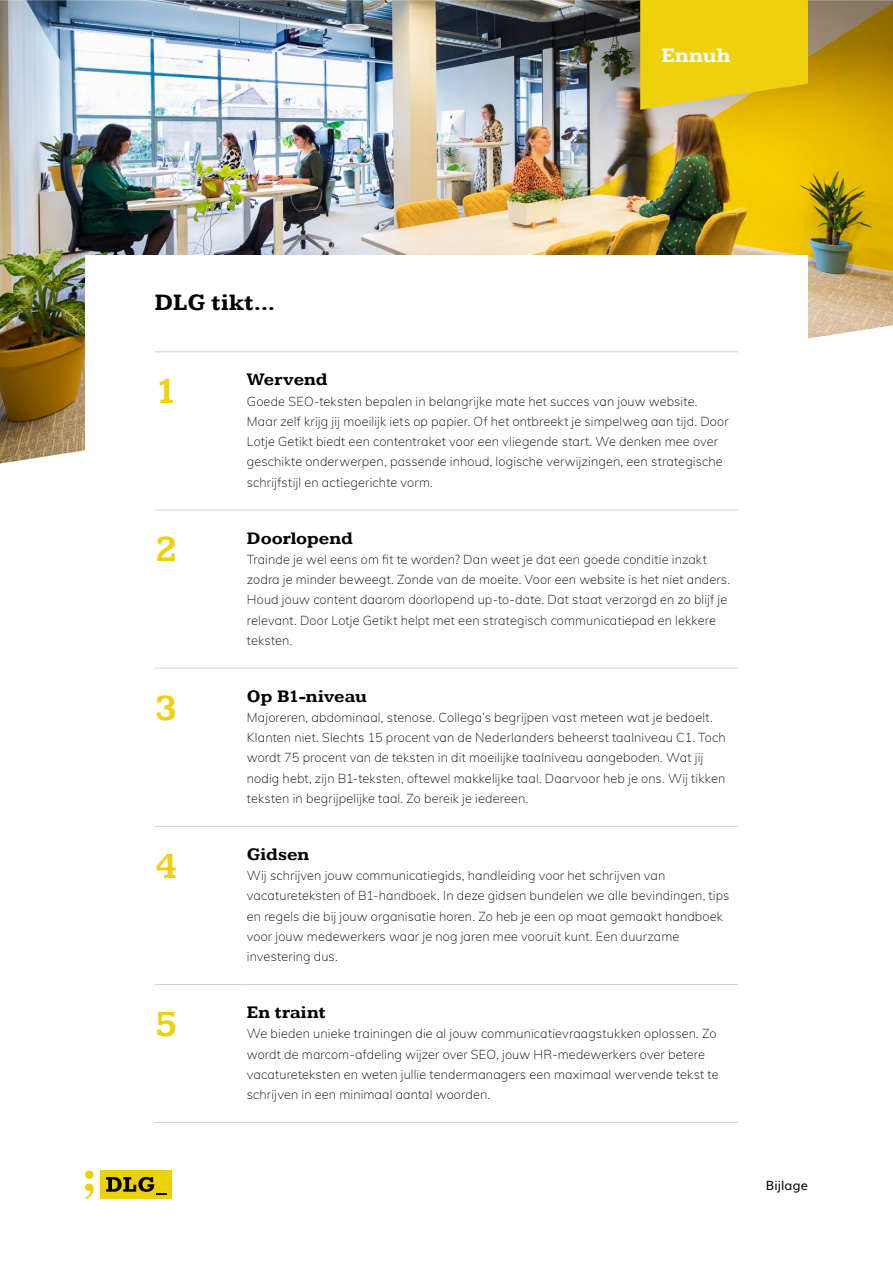
<style>
.page{position:relative;width:893px;height:1263px;background:#fff}
.page>*{position:absolute;margin:0;border:0;box-sizing:border-box;transform-origin:0 0}
.t1{font:700 37.5px "Kameron";color:#eed10c}
.t2{font:700 24px "Kameron";letter-spacing:.01em;color:#000}
.t3{font:700 21px "Kameron";letter-spacing:.015em;color:#fff}
.t4{font:700 18px "Kameron";color:#000}
.t5{font:200 12.75px/20.2px "Muli";letter-spacing:.01em;color:#000}
.t6{font:12.75px "Muli";letter-spacing:.015em;color:#000}
</style>
<div class="page">
<div style="left:100px;top:1170px;width:72px;height:29px;background:#edd108"></div>
<svg style="left:106px;top:1177px;width:61px;height:17px"></svg>
<svg style="left:85px;top:1170px;width:9px;height:29px"></svg>
<img style="left:0;top:0;width:893px;height:463px">
<div style="left:85px;top:255px;width:723px;height:391px;background:#fff"></div>
<svg style="left:640px;top:0;width:168px;height:110px;background:#eacd12"></svg>
<hr style="left:155px;top:351px;width:92px;height:1px;background:#d0d0d0">
<hr style="left:247px;top:351px;width:491px;height:1px;background:#d0d0d0">
<hr style="left:155px;top:510px;width:92px;height:1px;background:#d0d0d0">
<hr style="left:155px;top:668px;width:92px;height:1px;background:#d0d0d0">
<hr style="left:247px;top:510px;width:491px;height:1px;background:#d0d0d0">
<hr style="left:247px;top:668px;width:491px;height:1px;background:#d0d0d0">
<hr style="left:155px;top:826px;width:92px;height:1px;background:#d0d0d0">
<hr style="left:155px;top:984px;width:92px;height:1px;background:#d0d0d0">
<hr style="left:155px;top:1122px;width:92px;height:1px;background:#d0d0d0">
<hr style="left:247px;top:826px;width:491px;height:1px;background:#d0d0d0">
<hr style="left:247px;top:984px;width:491px;height:1px;background:#d0d0d0">
<hr style="left:247px;top:1122px;width:491px;height:1px;background:#d0d0d0">
<h3 class="t3" style="left:661px;top:43px;width:71px">Ennuh</h3>
<h2 class="t2" style="left:155px;top:288px;width:122px">DLG tikt...</h2>
<h1 class="t1" style="left:155px;top:369px;width:25px">1</h1>
<h3 class="t4" style="left:247px;top:369px;width:82px">Wervend</h3>
<p class="t5" style="left:247px;top:390px;width:483px">Goede SEO-teksten bepalen in belangrijke mate het succes van jouw website.<br>Maar zelf krijg jij moeilijk iets op papier. Of het ontbreekt je simpelweg aan tijd. Door Lotje Getikt biedt een contentraket voor een vliegende start. We denken mee over geschikte onderwerpen, passende inhoud, logische verwijzingen, een strategische schrijfstijl en actiegerichte vorm.</p>
<h1 class="t1" style="left:155px;top:527px;width:25px">2</h1>
<h3 class="t4" style="left:247px;top:527px;width:108px">Doorlopend</h3>
<p class="t5" style="left:247px;top:548px;width:485px">Trainde je wel eens om fit te worden? Dan weet je dat een goede conditie inzakt zodra je minder beweegt. Zonde van de moeite. Voor een website is het niet anders.<br>Houd jouw content daarom doorlopend up-to-date. Dat staat verzorgd en zo blijf je relevant. Door Lotje Getikt helpt met een strategisch communicatiepad en lekkere teksten.</p>
<h1 class="t1" style="left:155px;top:685px;width:25px">3</h1>
<h3 class="t4" style="left:247px;top:685px;width:122px">Op B1-niveau</h3>
<p class="t5" style="left:247px;top:707px;width:480px">Majoreren, abdominaal, stenose. Collega’s begrijpen vast meteen wat je bedoelt.<br>Klanten niet. Slechts 15 procent van de Nederlanders beheerst taalniveau C1. Toch wordt 75 procent van de teksten in dit moeilijke taalniveau aangeboden. Wat jij nodig hebt, zijn B1-teksten, oftewel makkelijke taal. Daarvoor heb je ons. Wij tikken teksten in begrijpelijke taal. Zo bereik je iedereen.</p>
<h1 class="t1" style="left:155px;top:843px;width:25px">4</h1>
<h3 class="t4" style="left:247px;top:843px;width:64px">Gidsen</h3>
<p class="t5" style="left:247px;top:865px;width:484px">Wij schrijven jouw communicatiegids, handleiding voor het schrijven van vacatureteksten of B1-handboek. In deze gidsen bundelen we alle bevindingen, tips en regels die bij jouw organisatie horen. Zo heb je een op maat gemaakt handboek voor jouw medewerkers waar je nog jaren mee vooruit kunt. Een duurzame investering dus.</p>
<h1 class="t1" style="left:155px;top:1001px;width:25px">5</h1>
<h3 class="t4" style="left:247px;top:1001px;width:80px">En traint</h3>
<p class="t5" style="left:247px;top:1023px;width:473px">We bieden unieke trainingen die al jouw communicatievraagstukken oplossen. Zo wordt de marcom-afdeling wijzer over SEO, jouw HR-medewerkers over betere vacatureteksten en weten jullie tendermanagers een maximaal wervende tekst te schrijven in een minimaal aantal woorden.</p>
<p class="t6" style="left:766px;top:1175px;width:44px">Bijlage</p>
</div>
